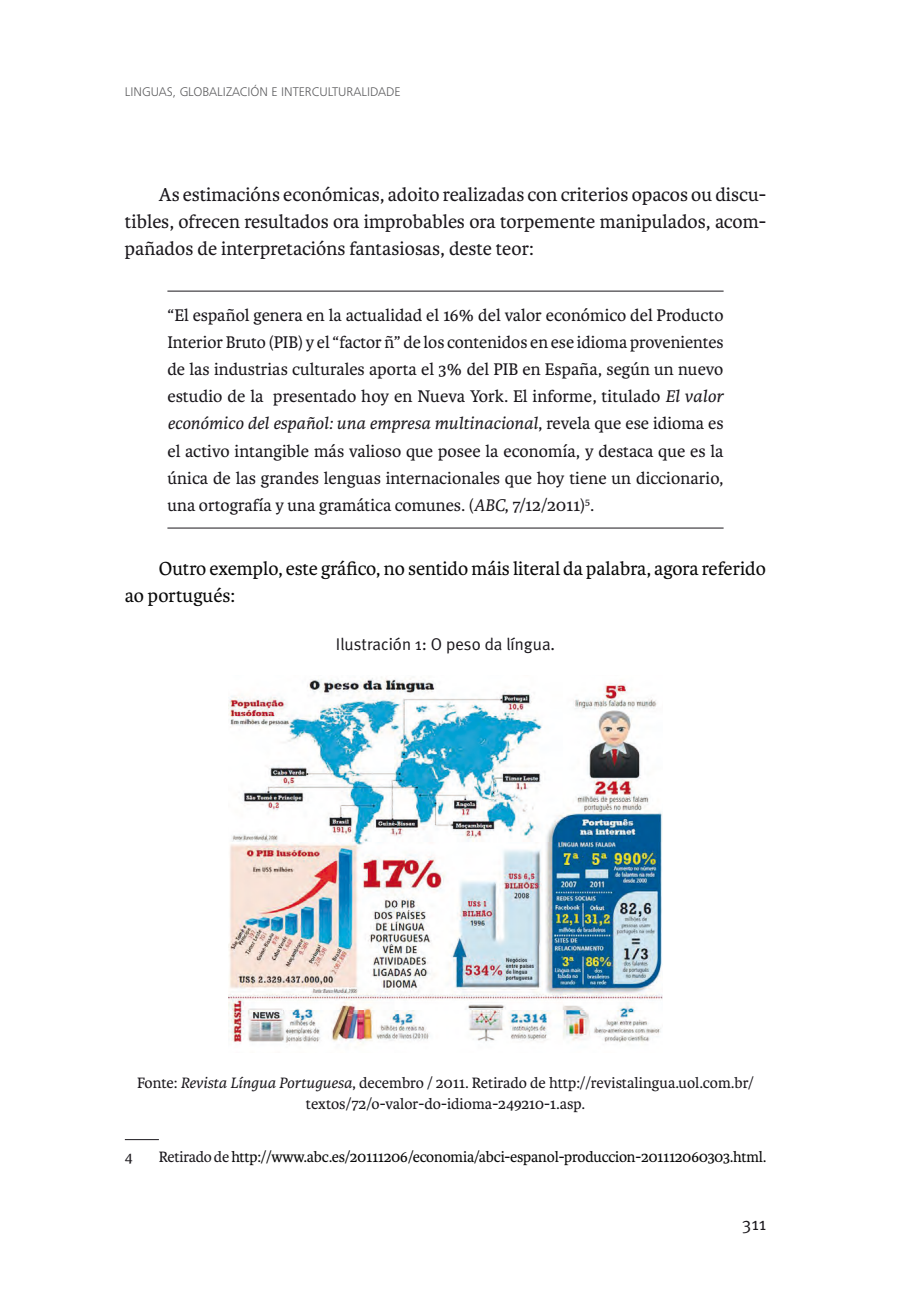
<style>
.page{position:relative;width:908px;height:1304px;background:#fff}
.page>*{position:absolute;margin:0;border:0;box-sizing:border-box;transform-origin:0 0}
._1__texto_principal{font:20px/27.2px "Karmina";color:#1a171c;text-align:justify}
._1__texto_principal-2{font:20px/27.2px "Karmina";color:#080808}
._1_citação{font:18px/27.2px "Karmina";color:#1a171c;text-align:justify}
.t1{font:18px "Meta Plus Normal";color:#1a171c}
._1_título_gráfico{font:17px "Meta Plus Normal";color:#1a171c}
._1_legenda_gráfico{font:16px/21px "Karmina";color:#1a171c;text-align:center}
._1_rodapé{font:16px "Karmina";letter-spacing:-.015em;color:#080808}
._1_rodapé-2{font:16px "Karmina";color:#1a171c}
.t2{font:300 13px "Frutiger Next Pro";color:#58585a}
.s1{font-style:italic}
.s2{color:#1a171c}
</style>
<div class="page">
<hr style="left:167px;top:291px;width:556px;height:1px;background:#1a171c">
<hr style="left:167px;top:528px;width:556px;height:1px;background:#1a171c">
<img style="left:229px;top:677px;width:432px;height:367px">
<hr style="left:125px;top:1139px;width:34px;height:1px;background:#1a171c">
<p class="t2" style="left:125px;top:85px;width:277px">LINGUAS, GLOBALIZACIÓN E INTERCULTURALIDADE</p>
<p class="_1__texto_principal" style="left:125px;top:181px;width:642px;text-indent:34px">As estimacións económicas, adoito realizadas con criterios opacos ou discu&shy;tibles, ofrecen resultados ora improbables ora torpemente manipulados, acom&shy;pañados de interpretacións fantasiosas, deste teor:</p>
<p class="_1_citação" style="left:167px;top:301px;width:557px">“El español genera en la actualidad el 16% del valor económico del Producto Interior Bruto (PIB) y el “factor ñ” de los contenidos en ese idioma provenientes de las industrias culturales aporta el 3% del PIB en España, según un nuevo estudio de la presentado hoy en Nueva York. El informe, titulado <span class="s1">El valor económico del español: una empresa multinacional</span>, revela que ese idioma es el activo intangible más valioso que posee la economía, y destaca que es la única de las grandes lenguas internacionales que hoy tiene un diccionario, una ortografía y una gramática comunes. (<span class="s1">ABC</span>, 7/12/2011)<sup>5</sup>.</p>
<p class="_1__texto_principal-2" style="left:125px;top:555px;width:642px;text-indent:34px">Outro exemplo, este gráfico, no sentido máis literal da palabra, agora referido ao portugués:</p>
<p class="_1_título_gráfico" style="left:335px;top:634px;width:221px">Ilustración 1: O peso da língua.</p>
<p class="_1_legenda_gráfico" style="left:137px;top:1072px;width:618px">Fonte: <span class="s1">Revista Língua Portuguesa</span>, decembro / 2011. Retirado de http://revistalingua.uol.com.br/ textos/72/o-valor-do-idioma-249210-1.asp.</p>
<p class="_1_rodapé-2" style="left:125px;top:1148px;width:9px">4</p>
<p class="_1_rodapé" style="left:159px;top:1148px;width:608px"><span class="s2">Retirado de</span> http://www.abc.es/20111206/economia/abci-espanol-produccion-201112060303.html.</p>
<p class="t1" style="left:741px;top:1213px;width:26px">311</p>
</div>
